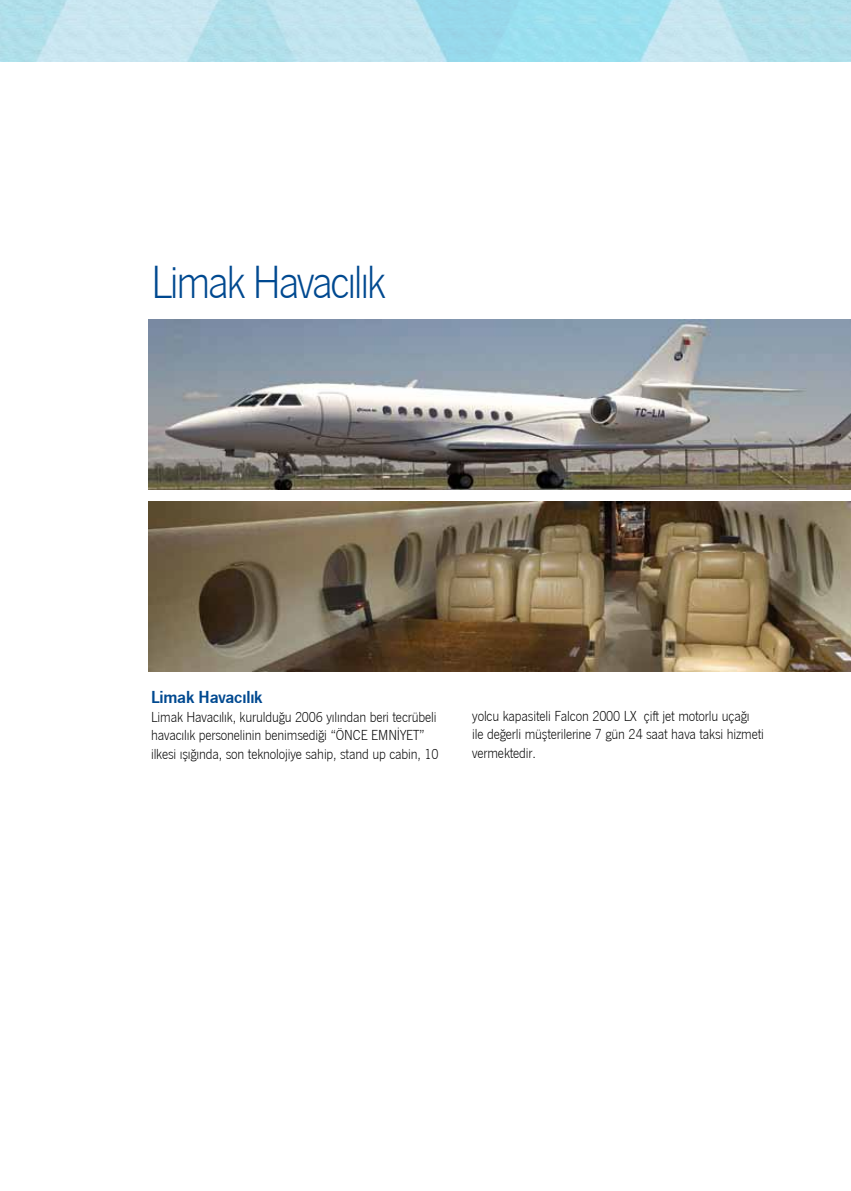
<style>
.page{position:relative;width:851px;height:1191px;background:#fff}
.page>*{position:absolute;margin:0;border:0;box-sizing:border-box;transform-origin:0 0}
.t1{font:48px "News Got T Lig";letter-spacing:-.05em;color:#004990}
.t2{font:18px "News Got T Dem";letter-spacing:-.01em;color:#004990}
.t3{font:15px/18.6px "News Got T Lig";letter-spacing:-.01em;color:#000}
</style>
<div class="page">
<img style="left:0;top:0;width:850px;height:61px">
<img style="left:149px;top:319px;width:701px;height:170px">
<img style="left:149px;top:502px;width:701px;height:170px">
<h1 class="t1" style="left:151px;top:249px;width:236px">Limak Havacılık</h1>
<p class="t2" style="left:151px;top:685px;width:113px">Limak Havacılık</p>
<p class="t3" style="left:151px;top:706px;width:289px">Limak Havacılık, kurulduğu 2006 yılından beri tecrübeli havacılık personelinin benimsediği “ÖNCE EMNİYET” ilkesi ışığında, son teknolojiye sahip, stand up cabin, 10</p>
<p class="t3" style="left:472px;top:705px;width:293px">yolcu kapasiteli Falcon 2000 LX çift jet motorlu uçağı ile değerli müşterilerine 7 gün 24 saat hava taksi hizmeti vermektedir.</p>
</div>
